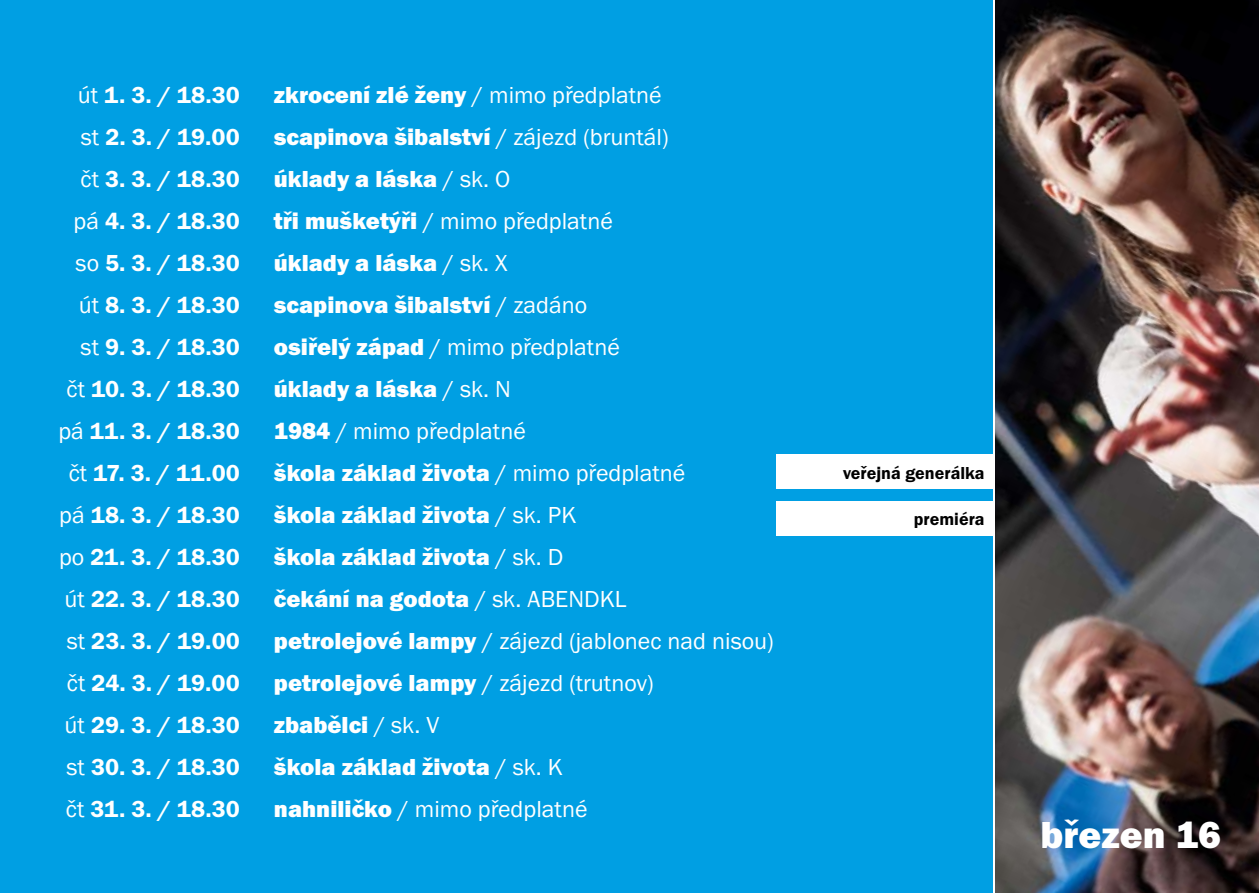
<style>
.page{position:relative;width:1259px;height:893px;background:#fff}
.page>*{position:absolute;margin:0;border:0;box-sizing:border-box;transform-origin:0 0}
.t1{font:39px "Franklin Got Itc TEE Heav";color:#fff}
.t2{font:24px "Franklin Got Itc TEE Heav";color:#fff}
.t3{font:600 24px "Franklin Got Itc TEE";color:#fff}
.t4{font:24px "Franklin Got Itc TEE";color:#fff}
.t5{font:600 18px "Franklin Got Itc TEE";color:#000}
.s1{font-weight:400}
.s2{font-family:"Franklin Got Itc TEE"}
.s3{font-family:"Franklin Got Itc TEE Heav"}
</style>
<div class="page">
<img style="left:995px;top:0;width:264px;height:893px">
<div style="left:0;top:0;width:993px;height:893px;background:#009fe3"></div>
<div style="left:776px;top:502px;width:217px;height:34px;background:#fff"></div>
<div style="left:776px;top:455px;width:217px;height:34px;background:#fff"></div>
<p class="t3" style="left:78px;top:86px;width:163px"><span class="s1">út</span> 1. 3. / 18.30</p>
<p class="t2" style="left:274px;top:86px;width:389px">zkrocení zlé ženy <span class="s2">/ mimo předplatné</span></p>
<p class="t3" style="left:81px;top:128px;width:160px"><span class="s1">st</span> 2. 3. / 19.00</p>
<p class="t2" style="left:274px;top:128px;width:396px">scapinova šibalství <span class="s2">/ zájezd (bruntál)</span></p>
<p class="t3" style="left:81px;top:170px;width:161px"><span class="s1">čt</span> 3. 3. / 18.30</p>
<p class="t2" style="left:274px;top:170px;width:238px">úklady a láska <span class="s2">/ sk. O</span></p>
<p class="t3" style="left:74px;top:212px;width:168px"><span class="s1">pá</span> 4. 3. / 18.30</p>
<p class="t4" style="left:274px;top:212px;width:340px"><span class="s3">tři mušketýři</span> / mimo předplatné</p>
<p class="t3" style="left:76px;top:254px;width:166px"><span class="s1">so</span> 5. 3. / 18.30</p>
<p class="t2" style="left:274px;top:254px;width:235px">úklady a láska <span class="s2">/ sk. X</span></p>
<p class="t3" style="left:79px;top:296px;width:163px"><span class="s1">út</span> 8. 3. / 18.30</p>
<p class="t2" style="left:274px;top:296px;width:315px">scapinova šibalství <span class="s2">/ zadáno</span></p>
<p class="t3" style="left:81px;top:338px;width:161px"><span class="s1">st</span> 9. 3. / 18.30</p>
<p class="t4" style="left:274px;top:338px;width:347px"><span class="s3">osiřelý západ</span> / mimo předplatné</p>
<p class="t3" style="left:67px;top:380px;width:175px"><span class="s1">čt</span> 10. 3. / 18.30</p>
<p class="t2" style="left:274px;top:380px;width:239px">úklady a láska <span class="s2">/ sk. N</span></p>
<p class="t3" style="left:58px;top:422px;width:183px"><span class="s1">pá</span> 11. 3. / 18.30</p>
<p class="t4" style="left:274px;top:422px;width:253px"><span class="s3">1984</span> / mimo předplatné</p>
<p class="t3" style="left:69px;top:464px;width:173px"><span class="s1">čt</span> 17. 3. / 11.00</p>
<p class="t2" style="left:274px;top:464px;width:413px">škola základ života <span class="s2">/ mimo předplatné</span></p>
<p class="t3" style="left:59px;top:506px;width:182px"><span class="s1">pá</span> 18. 3. / 18.30</p>
<p class="t2" style="left:274px;top:506px;width:304px">škola základ života <span class="s2">/ sk. PK</span></p>
<p class="t3" style="left:59px;top:548px;width:182px"><span class="s1">po</span> 21. 3. / 18.30</p>
<p class="t2" style="left:274px;top:548px;width:291px">škola základ života <span class="s2">/ sk. D</span></p>
<p class="t3" style="left:65px;top:590px;width:177px"><span class="s1">út</span> 22. 3. / 18.30</p>
<p class="t2" style="left:274px;top:590px;width:354px">čekání na godota <span class="s2">/ sk. ABENDKL</span></p>
<p class="t3" style="left:67px;top:632px;width:175px"><span class="s1">st</span> 23. 3. / 19.00</p>
<p class="t4" style="left:274px;top:632px;width:501px"><span class="s3">petrolejové lampy</span> / zájezd (jablonec nad nisou)</p>
<p class="t3" style="left:67px;top:674px;width:174px"><span class="s1">čt</span> 24. 3. / 19.00</p>
<p class="t2" style="left:274px;top:674px;width:381px">petrolejové lampy <span class="s2">/ zájezd (trutnov)</span></p>
<p class="t3" style="left:65px;top:716px;width:177px"><span class="s1">út</span> 29. 3. / 18.30</p>
<p class="t2" style="left:274px;top:716px;width:167px">zbabělci <span class="s2">/ sk. V</span></p>
<p class="t3" style="left:66px;top:758px;width:175px"><span class="s1">st</span> 30. 3. / 18.30</p>
<p class="t2" style="left:274px;top:758px;width:291px">škola základ života <span class="s2">/ sk. K</span></p>
<p class="t3" style="left:66px;top:800px;width:175px"><span class="s1">čt</span> 31. 3. / 18.30</p>
<p class="t4" style="left:274px;top:800px;width:315px"><span class="s3">nahniličko</span> / mimo předplatné</p>
<p class="t5" style="left:843px;top:465px;width:143px">veřejná generálka</p>
<p class="t5" style="left:914px;top:512px;width:72px">premiéra</p>
<h1 class="t1" style="left:1040px;top:820px;width:182px">březen 16</h1>
</div>
